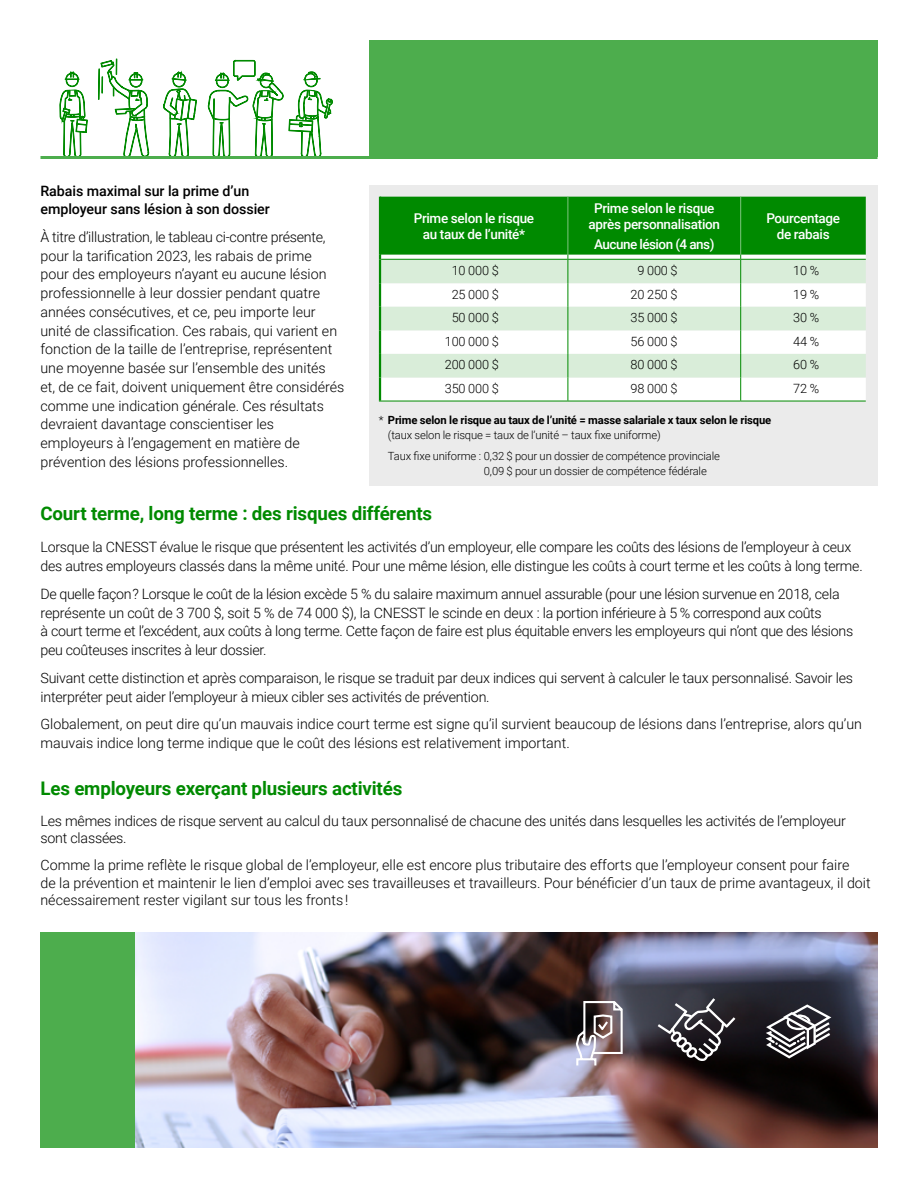
<style>
.page{position:relative;width:918px;height:1188px;background:#fff}
.page>*{position:absolute;margin:0;border:0;box-sizing:border-box;transform-origin:0 0}
.Sous-titre_2_H2{font:700 18.75px "Roboto";letter-spacing:-.01em;color:#008a00}
.Texte_courant_P{font:300 14.25px/18.8px "Roboto";letter-spacing:-.01em;color:#000}
.Sous-titre_3_H2{font:500 14.25px/18px "Roboto";letter-spacing:-.005em;color:#000}
.t1{font:500 13.5px/15.8px "Roboto";letter-spacing:-.02em;color:#fff;text-align:center}
.t2{font:300 12.75px "Roboto";letter-spacing:-.01em;color:#000}
.Notes{font:700 11.25px/15px "Roboto";letter-spacing:-.01em;color:#000}
.Notes-2{font:300 11.25px/15px "Roboto";letter-spacing:-.01em;color:#000}
.s1{font-weight:300}
</style>
<div class="page">
<div style="left:369px;top:185px;width:509px;height:301px;background:#ebebeb"></div>
<hr style="left:379px;top:401px;width:189px;height:1px;background:#008a00">
<hr style="left:568px;top:401px;width:173px;height:1px;background:#008a00">
<svg style="left:379px;top:197px;width:487px;height:204px;background:#a6d6a6"></svg>
<hr style="left:741px;top:401px;width:125px;height:1px;background:#008a00">
<img style="left:135px;top:932px;width:742px;height:216px">
<div style="left:40px;top:932px;width:95px;height:216px;background:#4dad4d"></div>
<svg style="left:766px;top:1004px;width:65px;height:54px"></svg>
<svg style="left:658px;top:998px;width:77px;height:63px;background:#49474c"></svg>
<svg style="left:574px;top:1000px;width:50px;height:68px;background:#87797d"></svg>
<div style="left:369px;top:40px;width:509px;height:118px;background:#4dad4d"></div>
<svg style="left:59px;top:58px;width:274px;height:98px"></svg>
<hr style="left:40px;top:156px;width:838px;height:3px;background:#4dad4d">
<p class="Sous-titre_3_H2" style="left:40px;top:181px;width:231px">Rabais maximal sur la prime d’un employeur sans lésion à son dossier</p>
<p class="Texte_courant_P" style="left:40px;top:227px;width:305px">À titre d’illustration, le tableau ci-contre présente, pour la tarification 2023, les rabais de prime<br>pour des employeurs n’ayant eu aucune lésion professionnelle à leur dossier pendant quatre années consécutives, et ce, peu importe leur unité de classification. Ces rabais, qui varient en fonction de la taille de l’entreprise, représentent une moyenne basée sur l’ensemble des unités<br>et, de ce fait, doivent uniquement être considérés comme une indication générale. Ces résultats devraient davantage conscientiser les employeurs à l’engagement en matière de prévention des lésions professionnelles.</p>
<p class="t1" style="left:414px;top:210px;width:122px">Prime selon le risque au taux de l’unité*</p>
<p class="t1" style="left:589px;top:200px;width:133px">Prime selon le risque après personnalisation</p>
<p class="t1" style="left:594px;top:236px;width:122px">Aucune lésion (4 ans)</p>
<p class="t1" style="left:766px;top:210px;width:75px">Pourcentage de rabais</p>
<p class="t2" style="left:452px;top:262px;width:49px">10 000 $</p>
<p class="t2" style="left:637px;top:262px;width:42px">9 000 $</p>
<p class="t2" style="left:793px;top:262px;width:28px">10 %</p>
<p class="t2" style="left:452px;top:285px;width:49px">25 000 $</p>
<p class="t2" style="left:630px;top:285px;width:49px">20 250 $</p>
<p class="t2" style="left:793px;top:285px;width:28px">19 %</p>
<p class="t2" style="left:452px;top:309px;width:49px">50 000 $</p>
<p class="t2" style="left:630px;top:309px;width:49px">35 000 $</p>
<p class="t2" style="left:793px;top:309px;width:28px">30 %</p>
<p class="t2" style="left:445px;top:332px;width:56px">100 000 $</p>
<p class="t2" style="left:630px;top:332px;width:49px">56 000 $</p>
<p class="t2" style="left:793px;top:332px;width:28px">44 %</p>
<p class="t2" style="left:445px;top:356px;width:56px">200 000 $</p>
<p class="t2" style="left:630px;top:356px;width:49px">80 000 $</p>
<p class="t2" style="left:793px;top:356px;width:28px">60 %</p>
<p class="t2" style="left:445px;top:380px;width:56px">350 000 $</p>
<p class="t2" style="left:630px;top:380px;width:49px">98 000 $</p>
<p class="t2" style="left:793px;top:380px;width:28px">72 %</p>
<p class="Notes" style="left:388px;top:412px;width:385px;text-indent:-9px"><span class="s1">*</span> Prime selon le risque au taux de l’unité = masse salariale x taux selon le risque <span class="s1">(taux selon le risque = taux de l’unité – taux fixe uniforme)</span></p>
<p class="Notes-2" style="left:484px;top:448px;width:238px;text-indent:-96px">Taux fixe uniforme : 0,32 $ pour un dossier de compétence provinciale<br>0,09 $ pour un dossier de compétence fédérale</p>
<p class="Sous-titre_2_H2" style="left:40px;top:500px;width:393px">Court terme, long terme : des risques différents</p>
<p class="Texte_courant_P" style="left:40px;top:537px;width:824px">Lorsque la CNESST évalue le risque que présentent les activités d’un employeur, elle compare les coûts des lésions de l’employeur à ceux des autres employeurs classés dans la même unité. Pour une même lésion, elle distingue les coûts à court terme et les coûts à long terme.</p>
<p class="Texte_courant_P" style="left:40px;top:584px;width:814px">De quelle façon ? Lorsque le coût de la lésion excède 5 % du salaire maximum annuel assurable (pour une lésion survenue en 2018, cela représente un coût de 3 700 $, soit 5 % de 74 000 $), la CNESST le scinde en deux : la portion inférieure à 5 % correspond aux coûts<br>à court terme et l’excédent, aux coûts à long terme. Cette façon de faire est plus équitable envers les employeurs qui n’ont que des lésions peu coûteuses inscrites à leur dossier.</p>
<p class="Texte_courant_P" style="left:40px;top:668px;width:814px">Suivant cette distinction et après comparaison, le risque se traduit par deux indices qui servent à calculer le taux personnalisé. Savoir les interpréter peut aider l’employeur à mieux cibler ses activités de prévention.</p>
<p class="Texte_courant_P" style="left:40px;top:714px;width:823px">Globalement, on peut dire qu’un mauvais indice court terme est signe qu’il survient beaucoup de lésions dans l’entreprise, alors qu’un mauvais indice long terme indique que le coût des lésions est relativement important.</p>
<p class="Sous-titre_2_H2" style="left:40px;top:775px;width:363px">Les employeurs exerçant plusieurs activités</p>
<p class="Texte_courant_P" style="left:40px;top:811px;width:807px;line-height:17.7px">Les mêmes indices de risque servent au calcul du taux personnalisé de chacune des unités dans lesquelles les activités de l’employeur sont classées.</p>
<p class="Texte_courant_P" style="left:40px;top:856px;width:832px;line-height:17.7px">Comme la prime reflète le risque global de l’employeur, elle est encore plus tributaire des efforts que l’employeur consent pour faire<br>de la prévention et maintenir le lien d’emploi avec ses travailleuses et travailleurs. Pour bénéficier d’un taux de prime avantageux, il doit nécessairement rester vigilant sur tous les fronts !</p>
</div>
